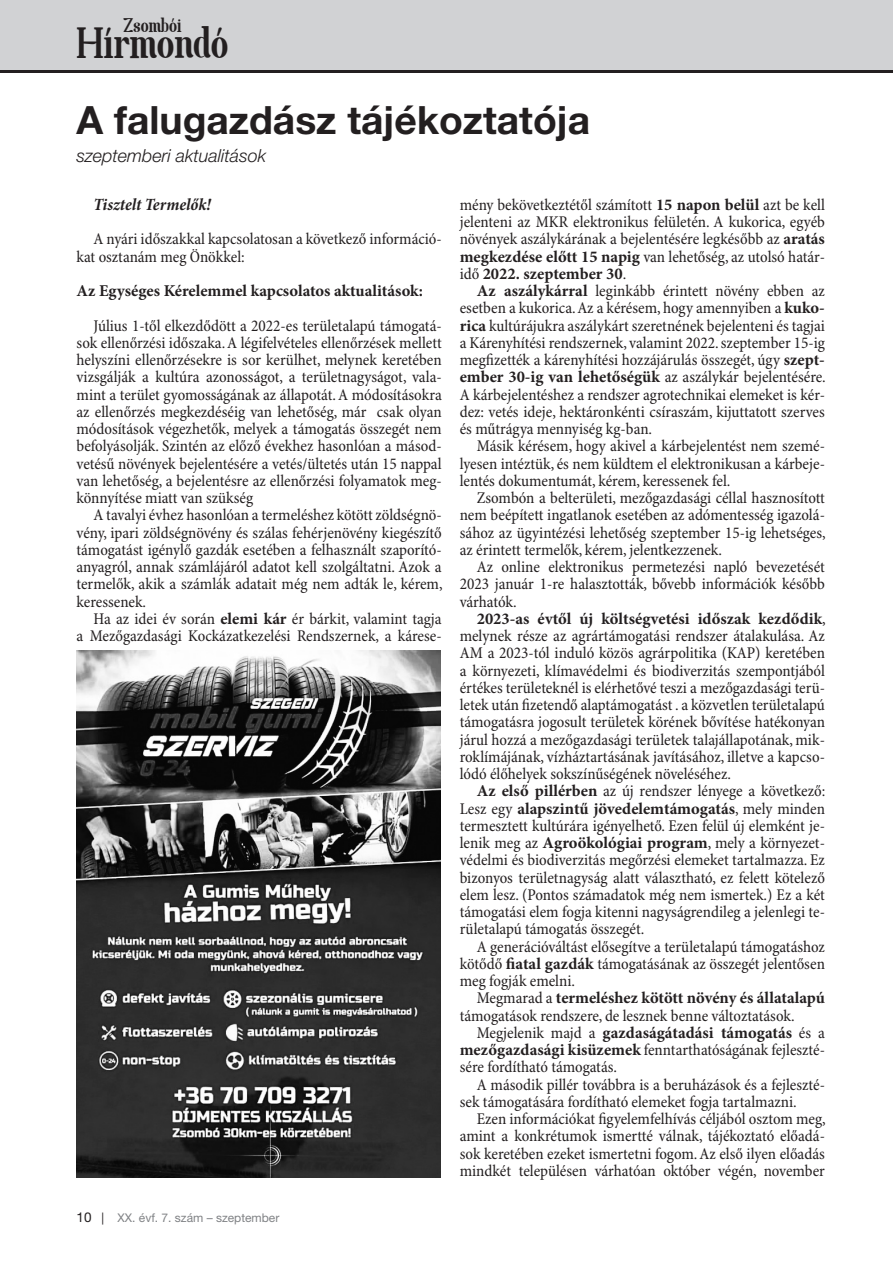
<style>
.page{position:relative;width:893px;height:1263px;background:#fff}
.page>*{position:absolute;margin:0;border:0;box-sizing:border-box;transform-origin:0 0}
.t1{font:41.7px "Spatha Serif";color:#231f20}
.cim_2has{font:700 39px "Helvetica Neue LT Pro";color:#231f20}
.t2{font:18.9px "Spatha Serif";color:#231f20}
.alcim_2{font:italic 300 18px "Helvetica Neue LT Pro";color:#231f20}
.lead{font:italic 700 condensed 17.25px "Minion Pro";letter-spacing:-.005em;color:#231f20}
.kenyer{font:condensed 16.5px/17.2px "Minion Pro";color:#231f20;text-align:justify}
.kenyer-2{font:700 16.5px "Minion Pro";color:#231f20}
.t3{font:12px "Helvetica Neue LT Pro";color:#808285}
.s1{font-weight:700;font-stretch:normal}
.s2{font-size:13.5px;color:#231f20}
.s3{color:#231f20}
</style>
<div class="page">
<div style="left:0;top:0;width:893px;height:72px;background:#d1d2d4"></div>
<hr style="left:0;top:70px;width:893px;height:2px;background:#231f20">
<img style="left:77px;top:651px;width:363px;height:527px">
<p class="t2" style="left:124px;top:13px;width:59px">Zsombói</p>
<h1 class="t1" style="left:77px;top:17px;width:153px">Hírmondó</h1>
<p class="cim_2has" style="left:77px;top:96px;width:515px">A falugazdász tájékoztatója</p>
<p class="alcim_2" style="left:77px;top:145px;width:191px">szeptemberi aktualitások</p>
<p class="lead" style="left:94px;top:194px;width:119px">Tisztelt Termelők!</p>
<p class="kenyer" style="left:77px;top:231px;width:367px;text-indent:17px">A nyári időszakkal kapcsolatosan a következő információ&shy;kat osztanám meg Önökkel:</p>
<p class="kenyer-2" style="left:77px;top:279px;width:348px">Az Egységes Kérelemmel kapcsolatos aktualitások:</p>
<p class="kenyer" style="left:77px;top:317px;width:367px;text-indent:17px">Július 1-től elkezdődött a 2022-es területalapú támogatá&shy;sok ellenőrzési időszaka. A légifelvételes ellenőrzések mellett helyszíni ellenőrzésekre is sor kerülhet, melynek keretében vizsgálják a kultúra azonosságot, a területnagyságot, vala&shy;mint a terület gyomosságának az állapotát. A módosításokra az ellenőrzés megkezdéséig van lehetőség, már csak olyan módosítások végezhetők, melyek a támogatás összegét nem befolyásolják. Szintén az előző évekhez hasonlóan a másod&shy;vetésű növények bejelentésére a vetés/ültetés után 15 nappal van lehetőség, a bejelentésre az ellenőrzési folyamatok meg&shy;könnyítése miatt van szükség</p>
<p class="kenyer" style="left:77px;top:507px;width:368px;text-indent:17px">A tavalyi évhez hasonlóan a termeléshez kötött zöldségnö&shy;vény, ipari zöldségnövény és szálas fehérjenövény kiegészítő támogatást igénylő gazdák esetében a felhasznált szaporító&shy;anyagról, annak számlájáról adatot kell szolgáltatni. Azok a termelők, akik a számlák adatait még nem adták le, kérem, keressenek.</p>
<p class="kenyer" style="left:77px;top:611px;width:367px;text-align:right">Ha az idei év során <span class="s1">elemi kár</span> ér bárkit, valamint tagja<br>a Mezőgazdasági Kockázatkezelési Rendszernek, a kárese-</p>
<p class="kenyer" style="left:460px;top:197px;width:367px">mény bekövetkeztétől számított <span class="s1">15 napon belül</span> azt be kell jelenteni az MKR elektronikus felületén. A kukorica, egyéb növények aszálykárának a bejelentésére legkésőbb az <span class="s1">aratás megkezdése előtt 15 napig</span> van lehetőség, az utolsó határ&shy;idő <span class="s1">2022. szeptember 30</span>.</p>
<p class="kenyer" style="left:460px;top:283px;width:368px;text-indent:17px"><span class="s1">Az aszálykárral</span> leginkább érintett növény ebben az esetben a kukorica. Az a kérésem, hogy amennyiben a <span class="s1">kuko&shy;rica</span> kultúrájukra aszálykárt szeretnének bejelenteni és tagjai a Kárenyhítési rendszernek, valamint 2022. szeptember 15-ig megfizették a kárenyhítési hozzájárulás összegét, úgy <span class="s1">szept&shy;ember 30-ig van lehetőségük</span> az aszálykár bejelentésére.<br>A kárbejelentéshez a rendszer agrotechnikai elemeket is kér&shy;dez: vetés ideje, hektáronkénti csíraszám, kijuttatott szerves és műtrágya mennyiség kg-ban.</p>
<p class="kenyer" style="left:460px;top:438px;width:367px;text-indent:17px">Másik kérésem, hogy akivel a kárbejelentést nem szemé&shy;lyesen intéztük, és nem küldtem el elektronikusan a kárbeje&shy;lentés dokumentumát, kérem, keressenek fel.</p>
<p class="kenyer" style="left:460px;top:490px;width:368px;text-indent:17px">Zsombón a belterületi, mezőgazdasági céllal hasznosított nem beépített ingatlanok esetében az adómentesség igazolá&shy;sához az ügyintézési lehetőség szeptember 15-ig lehetséges, az érintett termelők, kérem, jelentkezzenek.</p>
<p class="kenyer" style="left:460px;top:559px;width:367px;text-indent:17px">Az online elektronikus permetezési napló bevezetését 2023 január 1-re halasztották, bővebb információk később várhatók.</p>
<p class="kenyer" style="left:460px;top:611px;width:368px;text-indent:17px"><span class="s1">2023-as évtől új költségvetési időszak kezdődik</span>, melynek része az agrártámogatási rendszer átalakulása. Az AM a 2023-tól induló közös agrárpolitika (KAP) keretében a környezeti, klímavédelmi és biodiverzitás szempontjából értékes területeknél is elérhetővé teszi a mezőgazdasági terü&shy;letek után fizetendő alaptámogatást . a közvetlen területalapú támogatásra jogosult területek körének bővítése hatékonyan járul hozzá a mezőgazdasági területek talajállapotának, mik&shy;roklímájának, vízháztartásának javításához, illetve a kapcso&shy;lódó élőhelyek sokszínűségének növeléséhez.</p>
<p class="kenyer" style="left:460px;top:783px;width:367px;text-indent:17px"><span class="s1">Az első pillérben</span> az új rendszer lényege a következő:<br>Lesz egy <span class="s1">alapszintű jövedelemtámogatás</span>, mely minden termesztett kultúrára igényelhető. Ezen felül új elemként je&shy;lenik meg az <span class="s1">Agroökológiai program</span>, mely a környezet&shy;védelmi és biodiverzitás megőrzési elemeket tartalmazza. Ez bizonyos területnagyság alatt választható, ez felett kötelező elem lesz. (Pontos számadatok még nem ismertek.) Ez a két támogatási elem fogja kitenni nagyságrendileg a jelenlegi te&shy;rületalapú támogatás összegét.</p>
<p class="kenyer" style="left:460px;top:938px;width:367px;text-indent:17px">A generációváltást elősegítve a területalapú támogatáshoz kötődő <span class="s1">fiatal gazdák</span> támogatásának az összegét jelentősen meg fogják emelni.</p>
<p class="kenyer" style="left:460px;top:990px;width:367px;text-indent:17px">Megmarad a <span class="s1">termeléshez kötött növény és állatalapú </span>támogatások rendszere, de lesznek benne változtatások.</p>
<p class="kenyer" style="left:460px;top:1025px;width:367px;text-indent:17px">Megjelenik majd a <span class="s1">gazdaságátadási támogatás</span> és a <span class="s1">mezőgazdasági kisüzemek</span> fenntarthatóságának fejleszté&shy;sére fordítható támogatás.</p>
<p class="kenyer" style="left:460px;top:1076px;width:367px;text-indent:17px">A második pillér továbbra is a beruházások és a fejleszté&shy;sek támogatására fordítható elemeket fogja tartalmazni.</p>
<p class="kenyer" style="left:460px;top:1111px;width:368px;text-indent:17px">Ezen információkat figyelemfelhívás céljából osztom meg, amint a konkrétumok ismertté válnak, tájékoztató előadá&shy;sok keretében ezeket ismertetni fogom. Az első ilyen előadás mindkét településen várhatóan október végén, november</p>
<p class="t3" style="left:77px;top:1210px;width:204px"><span class="s2">10</span> <span class="s3">|</span> XX. évf. 7. szám – szeptember</p>
</div>
